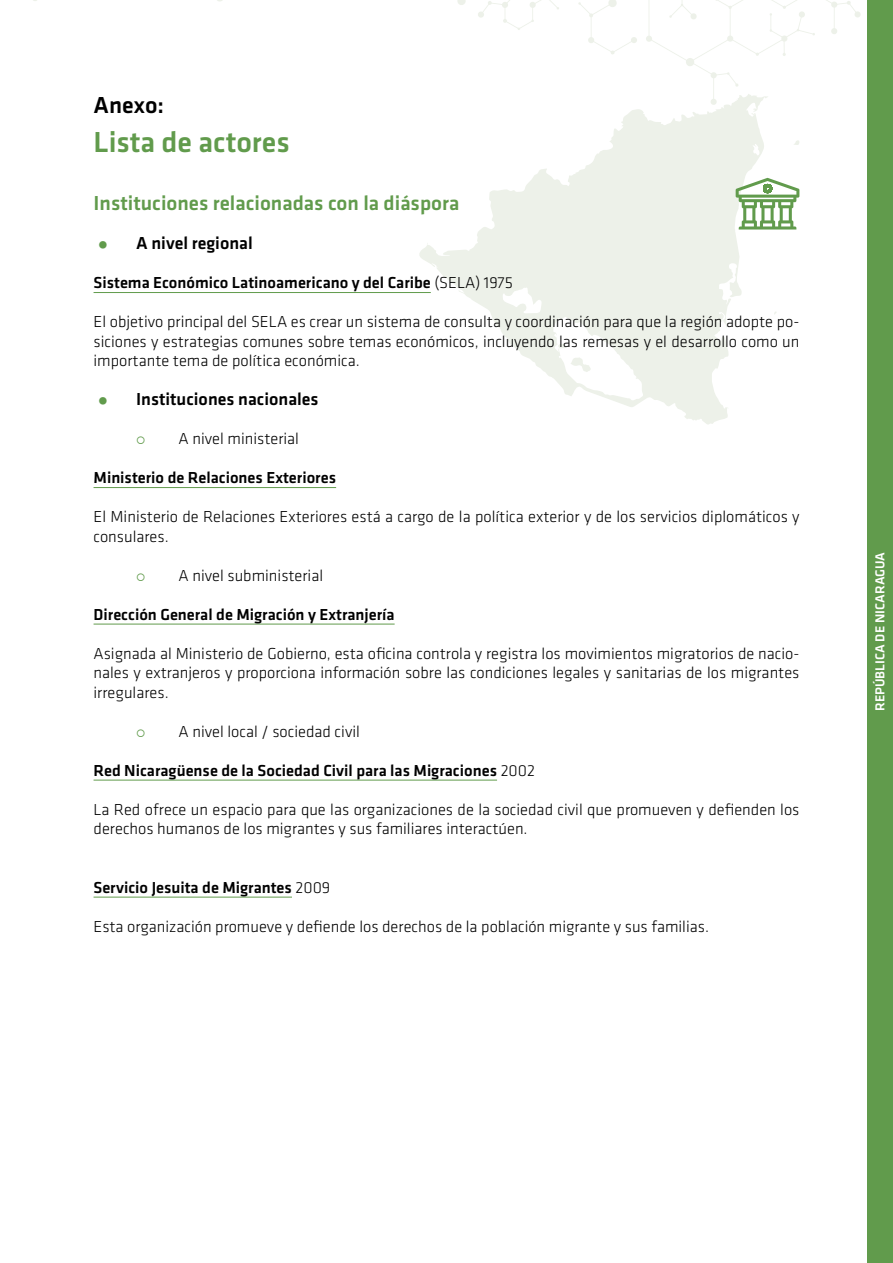
<style>
.page{position:relative;width:893px;height:1263px;background:#fff}
.page>*{position:absolute;margin:0;border:0;box-sizing:border-box;transform-origin:0 0}
.t1{font:500 30px "Klavika";color:#619b4c}
.t2{font:500 24px "Klavika";color:#000}
.t3{font:500 21px "Klavika";color:#619b4c}
.t4{font:500 18px "Klavika";color:#000}
.t5{font:300 16.5px/19.5px "Klavika";color:#000;text-align:justify}
.t6{font:500 16.5px "Klavika";color:#000}
.t7{font:500 13.5px "Klavika";color:#fff}
.s1{color:#619b4c}
.s2{font-weight:300}
</style>
<div class="page">
<div style="left:867px;top:0;width:26px;height:1263px;background:#619b4c"></div>
<svg style="left:578px;top:0;width:59px;height:54px"></svg>
<svg style="left:457px;top:0;width:102px;height:30px"></svg>
<svg style="left:646px;top:0;width:215px;height:94px"></svg>
<svg style="left:419px;top:94px;width:380px;height:331px"></svg>
<hr style="left:94px;top:292px;width:337px;height:1px;background:#619b4c">
<hr style="left:94px;top:487px;width:242px;height:1px;background:#619b4c">
<hr style="left:94px;top:624px;width:301px;height:1px;background:#619b4c">
<hr style="left:94px;top:780px;width:403px;height:1px;background:#619b4c">
<hr style="left:94px;top:897px;width:198px;height:1px;background:#619b4c">
<svg style="left:736px;top:178px;width:63px;height:52px"></svg>
<h2 class="t2" style="left:94px;top:88px;width:72px">Anexo:</h2>
<h1 class="t1" style="left:94px;top:121px;width:198px">Lista de actores</h1>
<p class="t3" style="left:94px;top:189px;width:367px">Instituciones relacionadas con la diáspora</p>
<p class="t4" style="left:94px;top:231px;width:161px"><span class="s1">•</span> A nivel regional</p>
<p class="t6" style="left:94px;top:271px;width:421px">Sistema Económico Latinoamericano y del Caribe <span class="s2">(SELA) 1975</span></p>
<p class="t5" style="left:94px;top:312px;width:707px">El objetivo principal del SELA es crear un sistema de consulta y coordinación para que la región adopte po&shy;siciones y estrategias comunes sobre temas económicos, incluyendo las remesas y el desarrollo como un importante tema de política económica.</p>
<p class="t4" style="left:94px;top:387px;width:227px"><span class="s1">•</span> Instituciones nacionales</p>
<p class="t5" style="left:179px;top:429px;width:122px">A nivel ministerial</p>
<p class="t6" style="left:94px;top:466px;width:244px">Ministerio de Relaciones Exteriores</p>
<p class="t5" style="left:94px;top:507px;width:707px">El Ministerio de Relaciones Exteriores está a cargo de la política exterior y de los servicios diplomáticos y consulares.</p>
<p class="t5" style="left:179px;top:565px;width:146px">A nivel subministerial</p>
<p class="t6" style="left:94px;top:603px;width:303px">Dirección General de Migración y Extranjería</p>
<p class="t5" style="left:94px;top:643px;width:707px">Asignada al Ministerio de Gobierno, esta oficina controla y registra los movimientos migratorios de nacio&shy;nales y extranjeros y proporciona información sobre las condiciones legales y sanitarias de los migrantes irregulares.</p>
<p class="t5" style="left:179px;top:721px;width:183px">A nivel local / sociedad civil</p>
<p class="t6" style="left:94px;top:759px;width:443px">Red Nicaragüense de la Sociedad Civil para las Migraciones <span class="s2">2002</span></p>
<p class="t5" style="left:94px;top:799px;width:707px">La Red ofrece un espacio para que las organizaciones de la sociedad civil que promueven y defienden los derechos humanos de los migrantes y sus familiares interactúen.</p>
<p class="t6" style="left:94px;top:876px;width:238px">Servicio Jesuita de Migrantes <span class="s2">2009</span></p>
<p class="t5" style="left:94px;top:916px;width:617px">Esta organización promueve y defiende los derechos de la población migrante y sus familias.</p>
<p class="t7" style="left:871px;top:711px;width:161px;rotate:-90deg">REPÚBLICA DE NICARAGUA</p>
</div>
